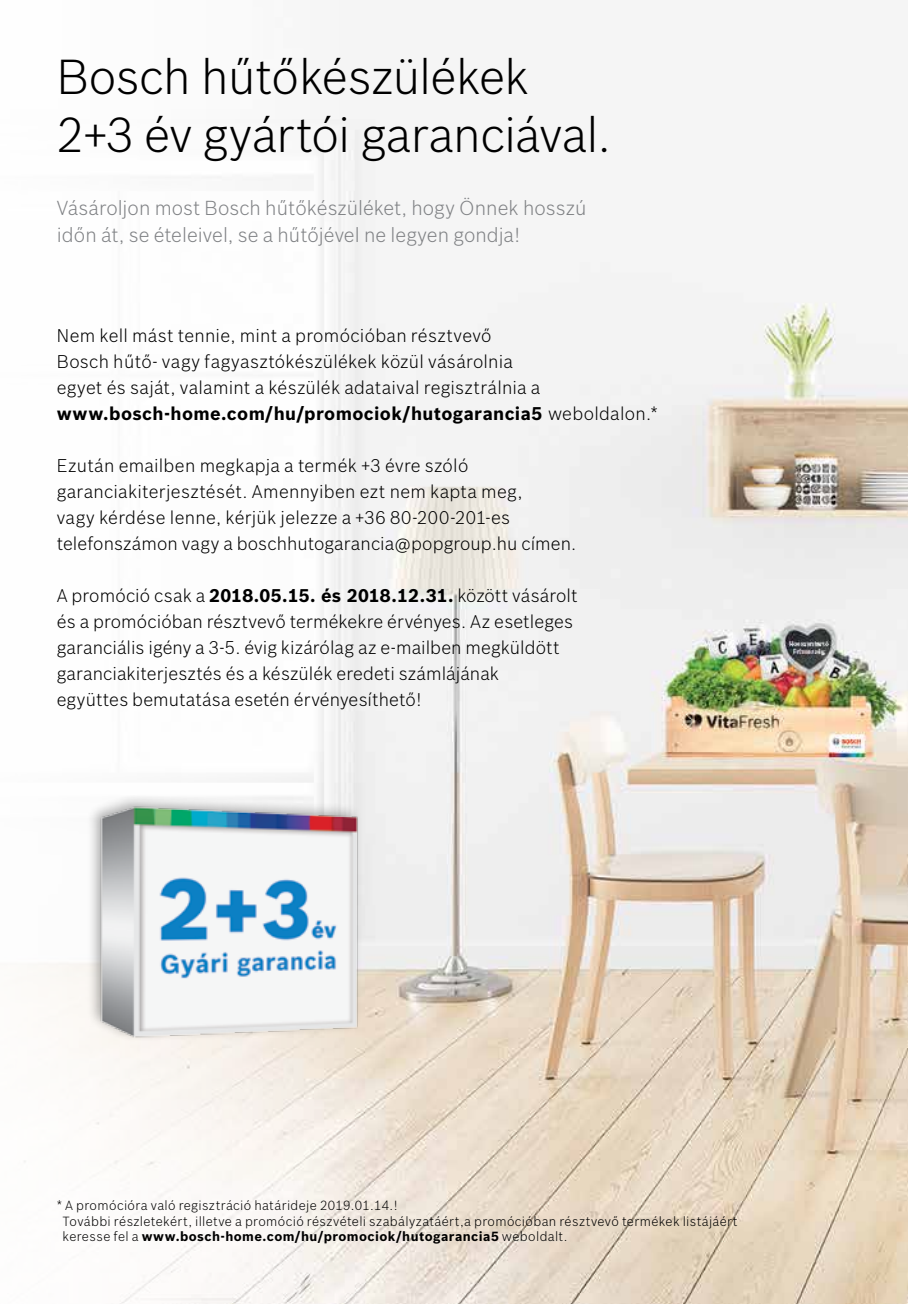
<style>
.page{position:relative;width:908px;height:1304px;background:#fff}
.page>*{position:absolute;margin:0;border:0;box-sizing:border-box;transform-origin:0 0}
.t1{font:300 48px/57.6px "Bosch Sans";letter-spacing:-.01em;color:#000}
.t2{font:300 19.8px/27.4px "Bosch Sans";color:#808285}
.t3{font:300 18px/26px "Bosch Sans";letter-spacing:.01em;color:#000}
.t4{font:300 13px/15.6px "Bosch Sans";letter-spacing:.03em;color:#000}
.s1{font-weight:700}
</style>
<div class="page">
<img style="left:24px;top:119px;width:883px;height:1185px">
<img style="left:57px;top:755px;width:350px;height:351px">
<h1 class="t1" style="left:57px;top:47px;width:555px">Bosch hűtőkészülékek<br>2+3 év gyártói garanciával.</h1>
<p class="t2" style="left:57px;top:194px;width:531px">Vásároljon most Bosch hűtőkészüléket, hogy Önnek hosszú időn át, se ételeivel, se a hűtőjével ne legyen gondja!</p>
<p class="t3" style="left:57px;top:322px;width:602px">Nem kell mást tennie, mint a promócióban résztvevő<br>Bosch hűtő- vagy fagyasztókészülékek közül vásárolnia<br>egyet és saját, valamint a készülék adataival regisztrálnia a <span class="s1">www.bosch-home.com/hu/promociok/hutogarancia5</span> weboldalon.*</p>
<p class="t3" style="left:57px;top:452px;width:521px">Ezután emailben megkapja a termék +3 évre szóló garanciakiterjesztését. Amennyiben ezt nem kapta meg,<br>vagy kérdése lenne, kérjük jelezze a +36 80-200-201-es telefonszámon vagy a boschhutogarancia@popgroup.hu címen.</p>
<p class="t3" style="left:57px;top:582px;width:522px">A promóció csak a <span class="s1">2018.05.15. és 2018.12.31.</span> között vásárolt és a promócióban résztvevő termékekre érvényes. Az esetleges garanciális igény a 3-5. évig kizárólag az e-mailben megküldött garanciakiterjesztés és a készülék eredeti számlájának<br>együttes bemutatása esetén érvényesíthető!</p>
<p class="t4" style="left:63px;top:1197px;width:676px;text-indent:-6px">* A promócióra való regisztráció határideje 2019.01.14.!<br>További részletekért, illetve a promóció részvételi szabályzatáért,a promócióban résztvevő termékek listájáért keresse fel a <span class="s1">www.bosch-home.com/hu/promociok/hutogarancia5</span> weboldalt.</p>
</div>
